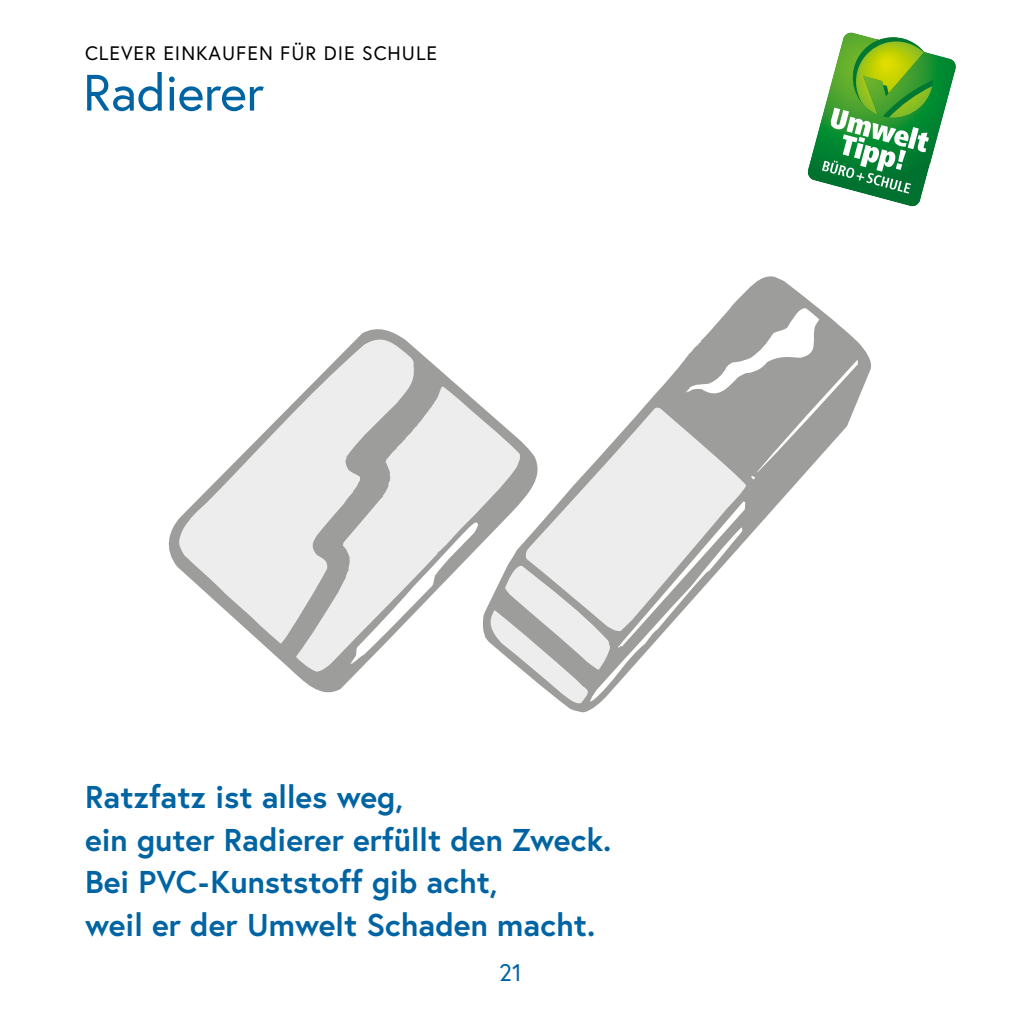
<style>
.page{position:relative;width:1021px;height:1021px;background:#fff}
.page>*{position:absolute;margin:0;border:0;box-sizing:border-box;transform-origin:0 0}
.t1{font:51px "Europa Austria";letter-spacing:-.005em;color:#0064a3}
.fett_grün{font:700 31.5px "Europa Austria";color:#0064a3}
.t2{font:24px "Europa Austria";color:#0064a3}
.t3{font:19.5px "Europa Austria";letter-spacing:.05em;color:#000}
</style>
<div class="page">
<svg style="left:565px;top:276px;width:306px;height:436px"></svg>
<svg style="left:544px;top:306px;width:314px;height:399px"></svg>
<svg style="left:168px;top:329px;width:376px;height:364px"></svg>
<svg style="left:177px;top:333px;width:239px;height:310px"></svg>
<svg style="left:296px;top:386px;width:224px;height:285px;background:#d8d8d8"></svg>
<svg style="left:350px;top:516px;width:128px;height:147px"></svg>
<svg style="left:807px;top:33px;width:149px;height:174px"></svg>
<p class="t3" style="left:85px;top:40px;width:353px">CLEVER EINKAUFEN FÜR DIE SCHULE</p>
<h1 class="t1" style="left:83px;top:60px;width:182px">Radierer</h1>
<p class="fett_grün" style="left:85px;top:775px;width:319px">Ratzfatz ist alles weg,</p>
<p class="fett_grün" style="left:85px;top:818px;width:528px">ein guter Radierer erfüllt den Zweck.</p>
<p class="fett_grün" style="left:85px;top:860px;width:414px">Bei PVC-Kunststoff gib acht,</p>
<p class="fett_grün" style="left:85px;top:903px;width:511px">weil er der Umwelt Schaden macht.</p>
<p class="t2" style="left:499px;top:957px;width:24px">21</p>
</div>
